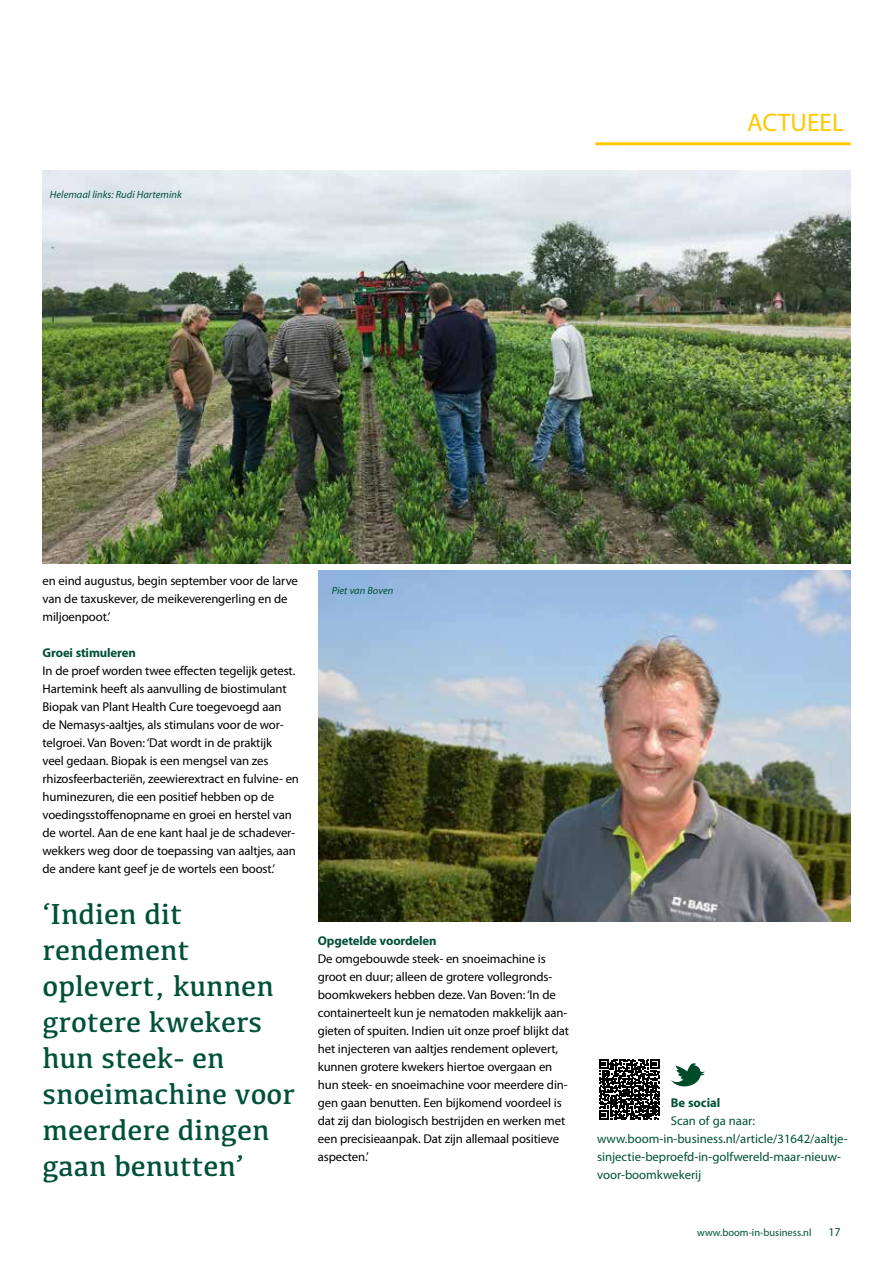
<style>
.page{position:relative;width:893px;height:1263px;background:#fff}
.page>*{position:absolute;margin:0;border:0;box-sizing:border-box;transform-origin:0 0}
.t1{font:30px/36px "Kefa";color:#005139}
.t2{font:25.5px "Myriad Pro";color:#fec800}
.t3{font:12.75px/18px "Myriad Pro";letter-spacing:-.01em;color:#000}
.t4{font:12.75px/18px "Myriad Pro";color:#005139}
.t5{font:700 12.75px "Myriad Pro";letter-spacing:-.01em;color:#005139}
.t6{font:12px "Myriad Pro";color:#005139}
.t7{font:italic 10.5px "Myriad Pro";color:#005139}
.t8{font:10.5px "Myriad Pro";color:#005139}
</style>
<div class="page">
<hr style="left:595px;top:142px;width:255px;height:3px;background:#fec800">
<img style="left:43px;top:170px;width:807px;height:393px">
<img style="left:319px;top:570px;width:531px;height:351px">
<svg style="left:599px;top:1059px;width:60px;height:61px"></svg>
<svg style="left:671px;top:1063px;width:34px;height:23px"></svg>
<p class="t7" style="left:50px;top:188px;width:133px">Helemaal links: Rudi Hartemink</p>
<h2 class="t2" style="left:747px;top:107px;width:99px">ACTUEEL</h2>
<p class="t3" style="left:43px;top:572px;width:257px">en eind augustus, begin september voor de larve van de taxuskever, de meikeverengerling en de miljoenpoot.’</p>
<p class="t5" style="left:43px;top:644px;width:95px">Groei stimuleren</p>
<p class="t3" style="left:43px;top:662px;width:258px">In de proef worden twee effecten tegelijk getest.<br>Hartemink heeft als aanvulling de biostimulant Biopak van Plant Health Cure toegevoegd aan<br>de Nemasys-aaltjes, als stimulans voor de wor&shy;telgroei. Van Boven: ‘Dat wordt in de praktijk<br>veel gedaan. Biopak is een mengsel van zes rhizosfeerbacteriën, zeewierextract en fulvine- en huminezuren, die een positief hebben op de voedingsstoffenopname en groei en herstel van de wortel. Aan de ene kant haal je de schadever&shy;wekkers weg door de toepassing van aaltjes, aan de andere kant geef je de wortels een boost.’</p>
<h1 class="t1" style="left:43px;top:895px;width:254px">‘Indien dit rendement oplevert, kunnen grotere kwekers hun steek- en snoeimachine voor meerdere dingen gaan benutten’</h1>
<p class="t7" style="left:332px;top:584px;width:63px">Piet van Boven</p>
<p class="t5" style="left:318px;top:932px;width:120px">Opgetelde voordelen</p>
<p class="t3" style="left:318px;top:950px;width:253px">De omgebouwde steek- en snoeimachine is groot en duur; alleen de grotere vollegronds&shy;boomkwekers hebben deze. Van Boven: ‘In de containerteelt kun je nematoden makkelijk aan&shy;gieten of spuiten. Indien uit onze proef blijkt dat het injecteren van aaltjes rendement oplevert, kunnen grotere kwekers hiertoe overgaan en hun steek- en snoeimachine voor meerdere din&shy;gen gaan benutten. Een bijkomend voordeel is dat zij dan biologisch bestrijden en werken met een precisieaanpak. Dat zijn allemaal positieve aspecten.’</p>
<p class="t5" style="left:671px;top:1094px;width:51px">Be social</p>
<p class="t4" style="left:597px;top:1112px;width:252px;text-indent:74px">Scan of ga naar: www.boom-in-business.nl/article/31642/aaltje&shy;sinjectie-beproefd-in-golfwereld-maar-nieuw&shy;voor-boomkwekerij</p>
<p class="t8" style="left:697px;top:1226px;width:116px">www.boom-in-business.nl</p>
<p class="t6" style="left:828px;top:1224px;width:14px">17</p>
</div>
